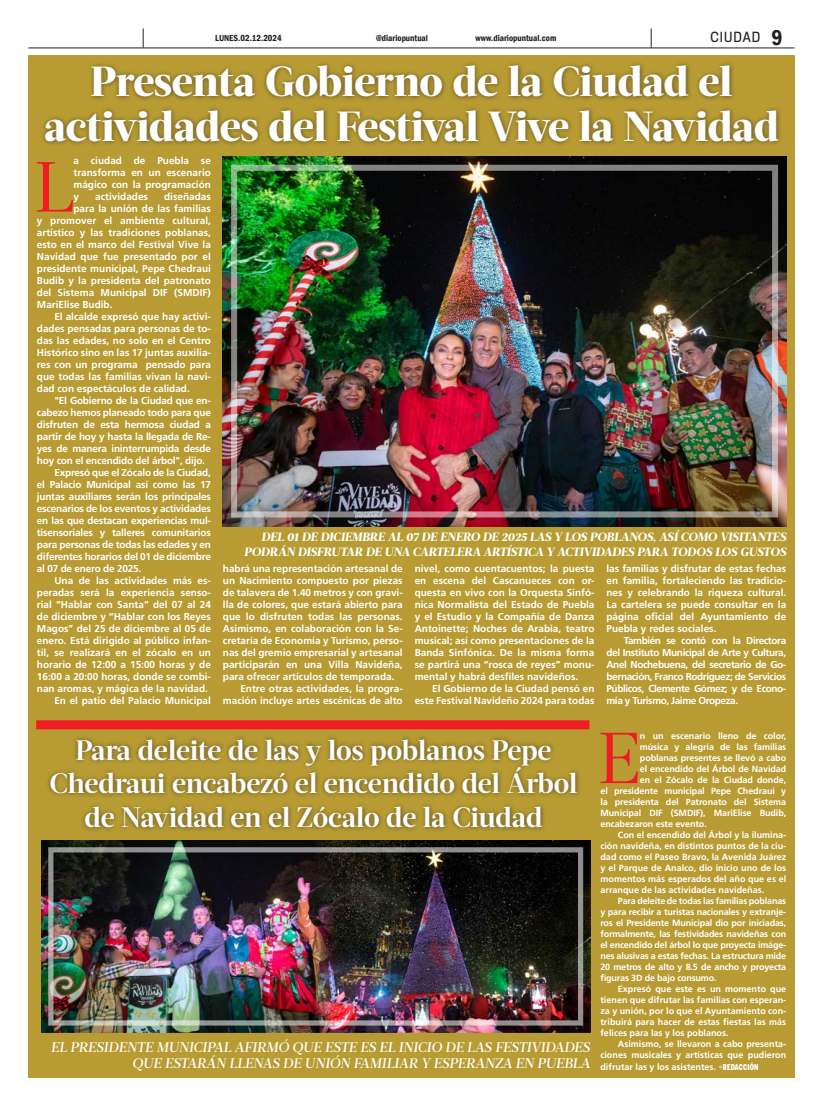
<style>
.page{position:relative;width:823px;height:1106px;background:#fff}
.page>*{position:absolute;margin:0;border:0;box-sizing:border-box;transform-origin:0 0}
.t1{font:71.9px "Acta Deck";color:#ee1d23}
.t2{font:70.7px "Acta Deck";color:#ee1d23}
.t3{font:800 42px/44.4px "Acta Headline";letter-spacing:-.01em;color:#fff;text-align:center}
.t4{font:700 28px/33.6px "Acta Headline";letter-spacing:-.01em;color:#fff;text-align:center}
.t5{font:600 condensed 22px "Franklin Gothic";color:#231f20}
.t6{font:italic 500 14px/16.8px "Acta Deck";letter-spacing:-.01em;color:#fff;text-align:right}
.t7{font:13px "Titling Gothic FB Narrow";letter-spacing:.08em;color:#231f20}
.t8{font:italic 800 12px/14.4px "Acta Deck";letter-spacing:-.01em;color:#fff;text-align:right}
.t9{font:700 10px/12px "Frutiger LT Std";color:#fff;text-align:justify}
.t10{font:700 9px/11px "Frutiger LT Std";letter-spacing:-.01em;color:#fff;text-align:justify}
.t11{font:600 condensed 9px "Franklin Gothic";color:#231f20}
.s1{font-family:"Microsoft Sans Serif";font-weight:400;font-size:10px}
.s2{font-family:"Benton Sans Comp";font-weight:900;font-size:8px}
</style>
<div class="page">
<div style="left:28px;top:55px;width:766px;height:1022px;background:#b89c33"></div>
<hr style="left:28px;top:47px;width:766px;height:1px;background:#231f20">
<svg style="left:650px;top:29px;width:1px;height:19px"></svg>
<svg style="left:143px;top:28px;width:1px;height:20px"></svg>
<div style="left:45px;top:734px;width:536px;height:98px;background:#231f20;opacity:.61"></div>
<img style="left:342px;top:840px;width:247px;height:192px">
<div style="left:36px;top:720px;width:553px;height:9px;background:#ee1d23"></div>
<div style="left:40px;top:60px;width:743px;height:86px;background:#231f20;opacity:.61"></div>
<img style="left:223px;top:156px;width:562px;height:370px">
<img style="left:41px;top:840px;width:301px;height:192px">
<p class="t11" style="left:215px;top:32px;width:68px">LUNES.02.12.2024</p>
<p class="t11" style="left:376px;top:32px;width:53px">@diariopuntual</p>
<p class="t11" style="left:475px;top:32px;width:82px">www.diariopuntual.com</p>
<p class="t7" style="left:710px;top:30px;width:51px">CIUDAD</p>
<p class="t5" style="left:771px;top:23px;width:13px">9</p>
<p class="t3" style="left:44px;top:60px;width:735px">Presenta Gobierno de la Ciudad el actividades del Festival Vive la Navidad</p>
<p class="t2" style="left:34px;top:146px;width:42px">L</p>
<p class="t9" style="left:73px;top:154px;width:139px">a ciudad de Puebla se transforma en un escenario mágico con la programación y</p>
<p class="t9" style="left:95px;top:190px;width:54px">actividades</p>
<p class="t9" style="left:164px;top:190px;width:48px">diseñadas</p>
<p class="t9" style="left:73px;top:202px;width:139px">para la unión de las familias</p>
<p class="t9" style="left:37px;top:214px;width:175px">y promover el ambiente cultural,</p>
<p class="t9" style="left:37px;top:226px;width:175px">artístico y las tradiciones poblanas,</p>
<p class="t9" style="left:37px;top:238px;width:175px">esto en el marco del Festival Vive la</p>
<p class="t9" style="left:37px;top:250px;width:175px">Navidad que fue presentado por el</p>
<p class="t9" style="left:37px;top:262px;width:175px">presidente municipal, Pepe Chedraui</p>
<p class="t9" style="left:37px;top:274px;width:175px">Budib y la presidenta del patronato</p>
<p class="t9" style="left:37px;top:286px;width:175px">del Sistema Municipal DIF (SMDIF)</p>
<p class="t9" style="left:37px;top:298px;width:77px">MariElise Budib.</p>
<p class="t9" style="left:37px;top:310px;width:175px;text-indent:17px">El alcalde expresó que hay activi&shy;dades pensadas para personas de to&shy;das las edades, no solo en el Centro Histórico sino en las 17 juntas auxilia&shy;res con un programa pensado para que todas las familias vivan la navi&shy;dad con espectáculos de calidad.</p>
<p class="t9" style="left:37px;top:394px;width:175px;text-indent:17px">"El Gobierno de la Ciudad que en&shy;cabezo hemos planeado todo para que disfruten de esta hermosa ciudad a partir de hoy y hasta la llegada de Re&shy;yes de manera ininterrumpida desde hoy con el encendido del árbol", dijo.</p>
<p class="t9" style="left:37px;top:466px;width:175px;text-indent:17px">Expresó que el Zócalo de la Ciudad, el Palacio Municipal así como las 17 juntas auxiliares serán los principales escenarios de los eventos y actividades en las que destacan experiencias mul&shy;tisensoriales y talleres comunitarios para personas de todas las edades y en diferentes horarios del 01 de diciembre al 07 de enero de 2025.</p>
<p class="t9" style="left:37px;top:574px;width:175px;text-indent:17px">Una de las actividades más es&shy;peradas será la experiencia senso&shy;rial “Hablar con Santa” del 07 al 24 de diciembre y “Hablar con los Reyes Magos” del 25 de diciembre al 05 de enero. Está dirigido al público infan&shy;til, se realizará en el zócalo en un horario de 12:00 a 15:00 horas y de 16:00 a 20:00 horas, donde se combi&shy;nan aromas, y mágica de la navidad.</p>
<p class="t9" style="left:54px;top:694px;width:158px">En el patio del Palacio Municipal</p>
<p class="t8" style="left:244px;top:530px;width:543px">DEL 01 DE DICIEMBRE AL 07 DE ENERO DE 2025 LAS Y LOS POBLANOS, ASÍ COMO VISITANTES<br>PODRÁN DISFRUTAR DE UNA CARTELERA ARTÍSTICA Y ACTIVIDADES PARA TODOS LOS GUSTOS</p>
<p class="t9" style="left:223px;top:562px;width:181px">habrá una representación artesanal de un Nacimiento compuesto por piezas de talavera de 1.40 metros y con gravi&shy;lla de colores, que estará abierto para que lo disfruten todas las personas.<br>Asimismo, en colaboración con la Se&shy;cretaría de Economía y Turismo, perso&shy;nas del gremio empresarial y artesanal participarán en una Villa Navideña, para ofrecer artículos de temporada.</p>
<p class="t9" style="left:223px;top:682px;width:181px;text-align:right">Entre otras actividades, la progra&shy;mación incluye artes escénicas de alto</p>
<p class="t9" style="left:414px;top:562px;width:181px">nivel, como cuentacuentos; la puesta en escena del Cascanueces con or&shy;questa en vivo con la Orquesta Sinfó&shy;nica Normalista del Estado de Puebla y el Estudio y la Compañía de Danza Antoinette; Noches de Arabia, teatro musical; así como presentaciones de la Banda Sinfónica. De la misma forma se partirá una “rosca de reyes” monu&shy;mental y habrá desfiles navideños.</p>
<p class="t9" style="left:414px;top:682px;width:181px;text-align:right">El Gobierno de la Ciudad pensó en este Festival Navideño 2024 para todas</p>
<p class="t9" style="left:606px;top:562px;width:181px">las familias y disfrutar de estas fechas en familia, fortaleciendo las tradicio&shy;nes y celebrando la riqueza cultural.<br>La cartelera se puede consultar en la página oficial del Ayuntamiento de Puebla y redes sociales.</p>
<p class="t9" style="left:606px;top:634px;width:181px;text-indent:17px">También se contó con la Directora del Instituto Municipal de Arte y Cultura, Anel Nochebuena, del secretario de Go&shy;bernación, Franco Rodríguez; de Servicios Públicos, Clemente Gómez; y de Econo&shy;mía y Turismo, Jaime Oropeza.</p>
<p class="t4" style="left:49px;top:733px;width:529px">Para deleite de las y los poblanos Pepe<br>Chedraui encabezó el encendido del Árbol de Navidad en el Zócalo de la Ciudad</p>
<p class="t6" style="left:51px;top:1038px;width:540px">EL PRESIDENTE MUNICIPAL AFIRMÓ QUE ESTE ES EL INICIO DE LAS FESTIVIDADES<br>QUE ESTARÁN LLENAS DE UNIÓN FAMILIAR Y ESPERANZA EN PUEBLA</p>
<p class="t1" style="left:597px;top:716px;width:45px">E</p>
<p class="t10" style="left:639px;top:730px;width:148px">n un escenario lleno de color,</p>
<p class="t10" style="left:639px;top:741px;width:148px">música y alegría de las familias</p>
<p class="t10" style="left:639px;top:752px;width:148px">poblanas presentes se llevó a cabo</p>
<p class="t10" style="left:639px;top:763px;width:148px">el encendido del Árbol de Navidad</p>
<p class="t10" style="left:639px;top:774px;width:148px">en el Zócalo de la Ciudad donde,</p>
<p class="t10" style="left:600px;top:785px;width:187px">el presidente municipal Pepe Chedraui y</p>
<p class="t10" style="left:600px;top:796px;width:187px">la presidenta del Patronato del Sistema</p>
<p class="t10" style="left:600px;top:807px;width:187px">Municipal DIF (SMDIF), MariElise Budib,</p>
<p class="t10" style="left:600px;top:818px;width:108px">encabezaron este evento.</p>
<p class="t10" style="left:600px;top:829px;width:187px;text-indent:17px">Con el encendido del Árbol y la ilumina&shy;ción navideña, en distintos puntos de la ciu&shy;dad como el Paseo Bravo, la Avenida Juárez y el Parque de Analco, dio inicio uno de los momentos más esperados del año que es el arranque de las actividades navideñas.</p>
<p class="t10" style="left:600px;top:895px;width:187px;text-indent:17px">Para deleite de todas las familias poblanas y para recibir a turistas nacionales y extranje&shy;ros el Presidente Municipal dio por iniciadas, formalmente, las festividades navideñas con el encendido del árbol lo que proyecta imáge&shy;nes alusivas a estas fechas. La estructura mide 20 metros de alto y 8.5 de ancho y proyecta figuras 3D de bajo consumo.</p>
<p class="t10" style="left:600px;top:983px;width:187px;text-indent:17px">Expresó que este es un momento que tienen que difrutar las familias con esperan&shy;za y unión, por lo que el Ayuntamiento con&shy;tribuirá para hacer de estas fiestas las más felices para las y los poblanos.</p>
<p class="t10" style="left:600px;top:1038px;width:187px;text-align:right">Asimismo, se llevaron a cabo presenta&shy;ciones musicales y artísticas que pudieron</p>
<p class="t10" style="left:600px;top:1061px;width:159px">difrutar las y los asistentes. <span class="s1">°</span><span class="s2">REDACCIÓN</span></p>
</div>
